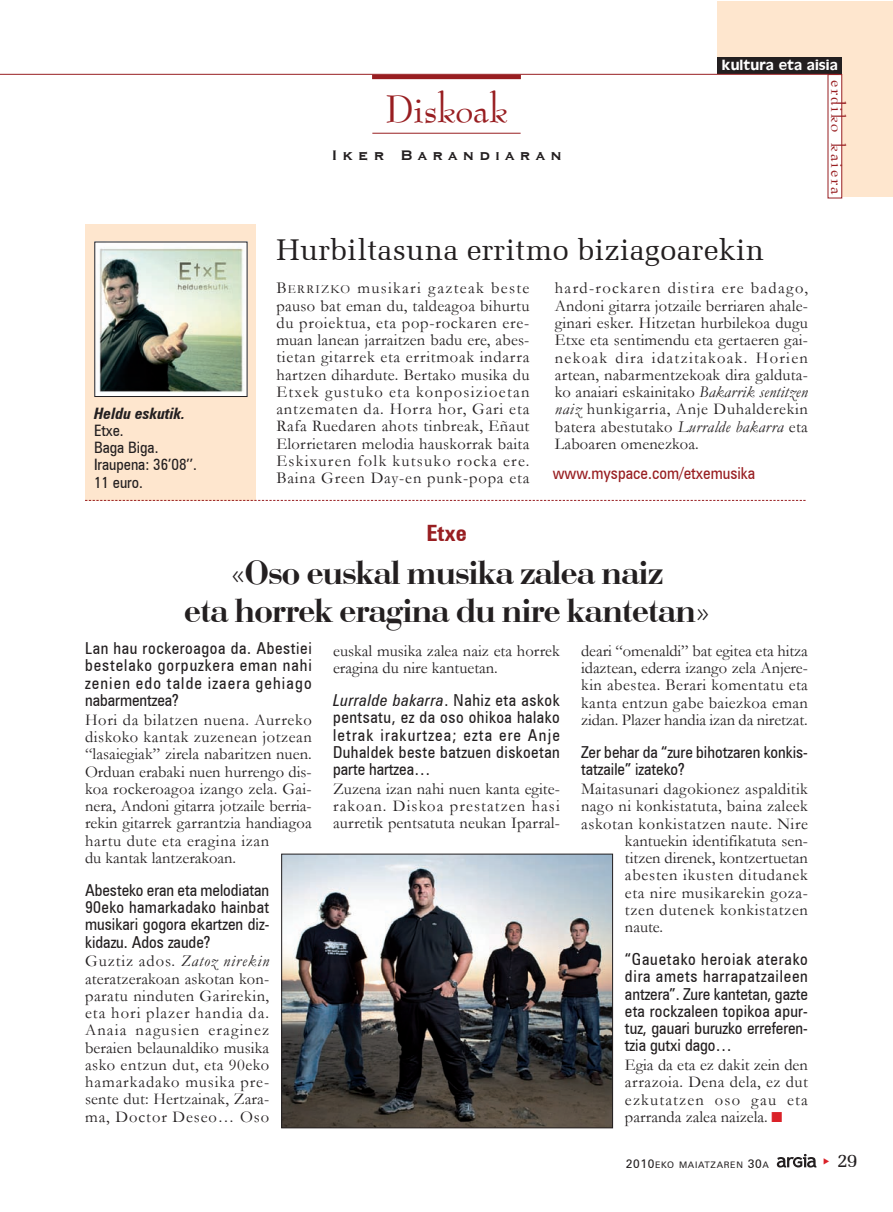
<style>
.page{position:relative;width:893px;height:1212px;background:#fff}
.page>*{position:absolute;margin:0;border:0;box-sizing:border-box;transform-origin:0 0}
.t1{font:45px "Bernadette";color:#981e21}
.t2{font:34.5px/37.5px "Bodoni";letter-spacing:-.015em;color:#231f20;text-align:center}
.t3{font:30px "Memoir";color:#231f20}
.t4{font:700 22.5px "Zurich Cn BT";color:#981e21}
.t5{font:21px "Bernadette";letter-spacing:.09em;color:#981e21}
.t6{font:19.5px "Memoir";color:#231f20}
.t7{font:18px "Copprpl Goth Bd BT";letter-spacing:.255em;color:#231f20}
.t8{font:16.5px/17.2px "Garamond";letter-spacing:.02em;color:#231f20;text-align:justify}
.t9{font:16.5px/17.2px "Zurich Cn BT";color:#231f20;text-align:justify}
.t10{font:16.5px/17.2px "Garamond";color:#231f20}
.t11{font:16.5px "Zurich Cn BT";color:#981e21}
.t12{font:16.5px "Garamond";letter-spacing:.045em;color:#231f20}
.t13{font:16.5px "Garamond";letter-spacing:.04em;color:#231f20}
.t14{font:15.75px/17.1px "Zurich Cn BT";color:#231f20}
.t15{font:italic 700 15.75px "Zurich Cn BT";color:#231f20}
.t16{font:15px "Antique Olive";letter-spacing:.005em;color:#fff}
.t17{font:9px "Zurich BT";letter-spacing:.075em;color:#231f20}
.s1{font-size:12.3px}
.s2{font-style:italic}
.s3{color:#da2128}
.s4{font-size:12px}
</style>
<div class="page">
<svg style="left:777px;top:1154px;width:39px;height:13px"></svg>
<hr style="left:372px;top:133px;width:149px;height:1px;background:#981e21">
<hr style="left:372px;top:75px;width:149px;height:4px;background:#981e21">
<div style="left:717px;top:1px;width:158px;height:59px;background:#fee6ce"></div>
<div style="left:835px;top:1px;width:57px;height:196px;background:#fee6ce"></div>
<div style="left:717px;top:58px;width:125px;height:16px;background:#231f20"></div>
<div style="left:828px;top:75px;width:14px;height:123px;background:#fff"></div>
<div style="left:828px;top:74px;width:14px;height:124px;border:1px solid #981e21"></div>
<hr style="left:0;top:74px;width:839px;height:1px;background:#981e21">
<div style="left:85px;top:224px;width:170px;height:276px;background:#fee6ce"></div>
<img style="left:96px;top:244px;width:149px;height:151px">
<img style="left:283px;top:856px;width:328px;height:270px">
<div style="left:281px;top:854px;width:332px;height:274px;border:1px solid #231f20"></div>
<svg style="left:85px;top:500px;width:721px;height:1px"></svg>
<p class="t15" style="left:94px;top:404px;width:93px">Heldu eskutik.</p>
<p class="t14" style="left:94px;top:422px;width:104px">Etxe.<br>Baga Biga.<br>Iraupena: 36’08’’.<br>11 euro.</p>
<h1 class="t1" style="left:385px;top:86px;width:124px">Diskoak</h1>
<p class="t7" style="left:332px;top:145px;width:232px">Iker Barandiaran</p>
<p class="t16" style="left:722px;top:60px;width:117px">kultura eta aisia</p>
<p class="t5" style="left:848px;top:80px;width:116px;rotate:90deg">erdiko kaiera</p>
<h3 class="t3" style="left:276px;top:233px;width:489px">Hurbiltasuna erritmo biziagoarekin</h3>
<p class="t8" style="left:276px;top:280px;width:255px">B<span class="s1">ERRIZKO</span> musikari gazteak beste pauso bat eman du, taldeagoa bihurtu du proiektua, eta pop-rockaren ere&shy;muan lanean jarraitzen badu ere, abes&shy;tietan gitarrek eta erritmoak indarra hartzen dihardute. Bertako musika du Etxek gustuko eta konposizioetan antzematen da. Horra hor, Gari eta Rafa Ruedaren ahots tinbreak, Eñaut Elorrietaren melodia hauskorrak baita Eskixuren folk kutsuko rocka ere.<br>Baina Green Day-en punk-popa eta</p>
<p class="t8" style="left:555px;top:280px;width:255px">hard-rockaren distira ere badago, Andoni gitarra jotzaile berriaren ahale&shy;ginari esker. Hitzetan hurbilekoa dugu Etxe eta sentimendu eta gertaeren gai&shy;nekoak dira idatzitakoak. Horien artean, nabarmentzekoak dira galduta&shy;ko anaiari eskainitako <span class="s2">Bakarrik sentitzen naiz</span> hunkigarria, Anje Duhalderekin batera abestutako <span class="s2">Lurralde bakarra</span> eta Laboaren omenezkoa.</p>
<h3 class="t4" style="left:426px;top:519px;width:42px">Etxe</h3>
<p class="t11" style="left:553px;top:463px;width:204px">www.myspace.com/etxemusika</p>
<h2 class="t2" style="left:184px;top:558px;width:527px">«Oso euskal musika zalea naiz<br>eta horrek eragina du nire kantetan»</h2>
<p class="t9" style="left:85px;top:639px;width:228px">Lan hau rockeroagoa da. Abestiei bestelako gorpuzkera eman nahi zenien edo talde izaera gehiago nabarmentzea?</p>
<p class="t8" style="left:85px;top:711px;width:228px;text-align:left">Hori da bilatzen nuena. Aurreko diskoko kantak zuzenean jotzean “lasaiegiak” zirela nabaritzen nuen.<br>Orduan erabaki nuen hurrengo dis&shy;koa rockeroagoa izango zela. Gai&shy;nera, Andoni gitarra jotzaile berria&shy;rekin gitarrek garrantzia handiagoa hartu dute eta eragina izan<br>du kantak lantzerakoan.</p>
<p class="t9" style="left:85px;top:881px;width:186px">Abesteko eran eta melodiatan 90eko hamarkadako hainbat musikari gogora ekartzen diz&shy;kidazu. Ados zaude?</p>
<p class="t8" style="left:85px;top:953px;width:186px">Guztiz ados. <span class="s2">Zatoz nirekin </span>ateratzerakoan askotan kon&shy;paratu ninduten Garirekin, eta hori plazer handia da.<br>Anaia nagusien eraginez beraien belaunaldiko musika asko entzun dut, eta 90eko hamarkadako musika pre&shy;sente dut: Hertzainak, Zara&shy;ma, Doctor Deseo… Oso</p>
<p class="t10" style="left:333px;top:642px;width:228px">euskal musika zalea naiz eta horrek eragina du nire kantuetan.</p>
<p class="t9" style="left:333px;top:691px;width:228px"><span class="s2">Lurralde bakarra</span>. Nahiz eta askok pentsatu, ez da oso ohikoa halako letrak irakurtzea; ezta ere Anje Duhaldek beste batzuen diskoetan parte hartzea…</p>
<p class="t8" style="left:333px;top:780px;width:228px">Zuzena izan nahi nuen kanta egite&shy;rakoan. Diskoa prestatzen hasi aurretik pentsatuta neukan Iparral-</p>
<p class="t8" style="left:581px;top:642px;width:228px">deari “omenaldi” bat egitea eta hitza idaztean, ederra izango zela Anjere&shy;kin abestea. Berari komentatu eta kanta entzun gabe baiezkoa eman zidan. Plazer handia izan da niretzat.</p>
<p class="t9" style="left:581px;top:743px;width:228px">Zer behar da “zure bihotzaren konkis&shy;tatzaile” izateko?</p>
<p class="t8" style="left:581px;top:780px;width:228px">Maitasunari dagokionez aspalditik</p>
<p class="t8" style="left:581px;top:798px;width:228px">nago ni konkistatuta, baina zaleek</p>
<p class="t8" style="left:581px;top:815px;width:228px">askotan konkistatzen naute. Nire</p>
<p class="t10" style="left:625px;top:832px;width:185px">kantuekin identifikatuta sen-</p>
<p class="t10" style="left:625px;top:849px;width:185px">titzen direnek, kontzertuetan</p>
<p class="t12" style="left:625px;top:866px;width:185px">abesten ikusten ditudanek</p>
<p class="t8" style="left:625px;top:884px;width:184px">eta nire musikarekin goza-</p>
<p class="t13" style="left:625px;top:900px;width:185px">tzen dutenek konkistatzen</p>
<p class="t8" style="left:625px;top:918px;width:40px">naute.</p>
<p class="t9" style="left:625px;top:950px;width:184px">“Gauetako heroiak aterako dira amets harrapatzaileen antzera”. Zure kantetan, gazte eta rockzaleen topikoa apur&shy;tuz, gauari buruzko erreferen&shy;tzia gutxi dago…</p>
<p class="t8" style="left:625px;top:1056px;width:184px">Egia da eta ez dakit zein den arrazoia. Dena dela, ez dut ezkutatzen oso gau eta parranda zalea naizela. <span class="s3">■</span></p>
<p class="t17" style="left:626px;top:1159px;width:145px"><span class="s4">2010</span>EKO MAIATZAREN <span class="s4">30</span>A</p>
<p class="t6" style="left:837px;top:1149px;width:22px">29</p>
</div>
